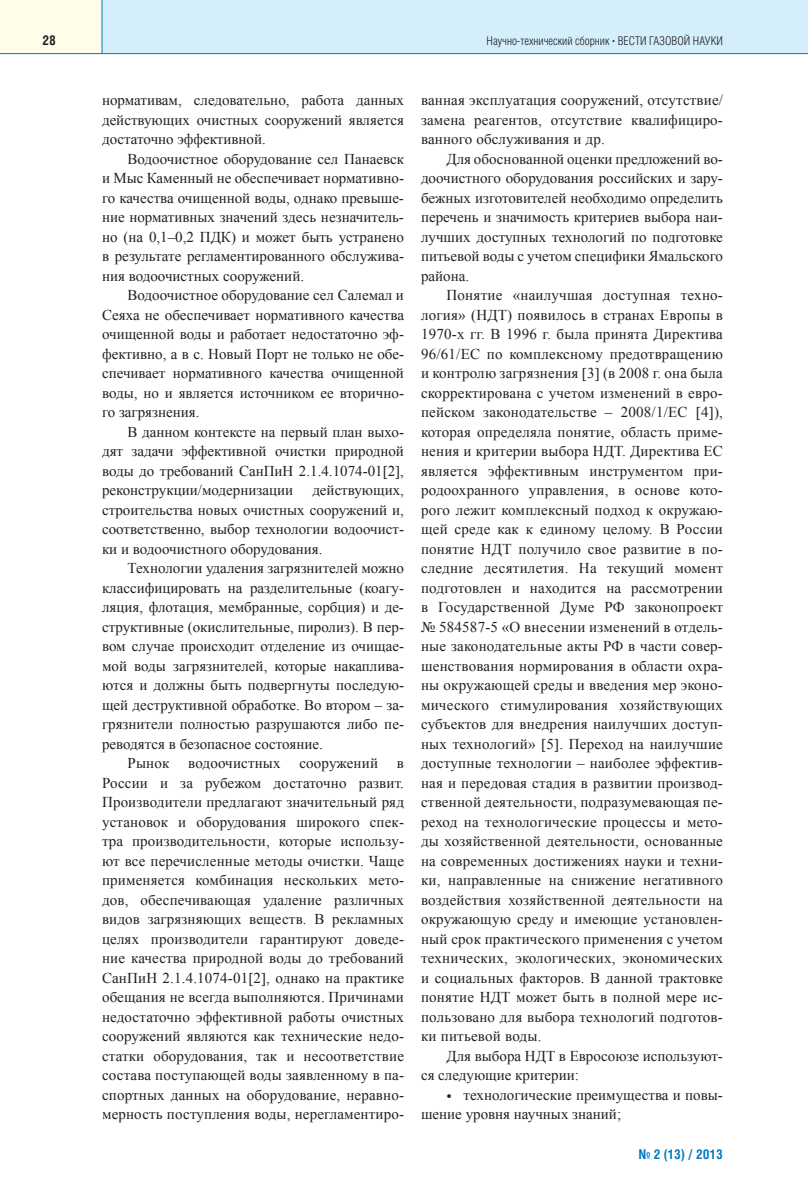
<style>
.page{position:relative;width:808px;height:1195px;background:#fff}
.page>*{position:absolute;margin:0;border:0;box-sizing:border-box;transform-origin:0 0}
.t1{font:15px/19.5px "Times New Roman";color:#231f20;text-align:justify}
.t2{font:700 13.5px "Helios Cond";color:#0079c2}
.t3{font:700 13.5px "Helios Cond";color:#231f20}
.t4{font:300 12px "Helios Cond";color:#231f20}
.s1{font-family:"Times New Roman";font-weight:700}
</style>
<div class="page">
<div style="left:102px;top:0;width:706px;height:53px;background:#d4effb"></div>
<div style="left:0;top:0;width:102px;height:53px;background:#fffde9"></div>
<hr style="left:0;top:53px;width:808px;height:1px;background:#0079c2">
<hr style="left:102px;top:0;width:1px;height:54px;background:#0079c2">
<p class="t3" style="left:42px;top:35px;width:15px">28</p>
<p class="t4" style="left:487px;top:36px;width:238px">Научно-технический сборник <span class="s1">·</span> ВЕСТИ ГАЗОВОЙ НАУКИ</p>
<p class="t1" style="left:102px;top:90px;width:303px">нормативам, следовательно, работа данных действующих очистных сооружений является достаточно эффективной.</p>
<p class="t1" style="left:102px;top:149px;width:303px;text-indent:26px">Водоочистное оборудование сел Панаевск и Мыс Каменный не обеспечивает нормативно&shy;го качества очищенной воды, однако превыше&shy;ние нормативных значений здесь незначитель&shy;но (на 0,1–0,2 ПДК) и может быть устранено в результате регламентированного обслужива&shy;ния водоочистных сооружений.</p>
<p class="t1" style="left:102px;top:285px;width:303px;text-indent:26px">Водоочистное оборудование сел Салемал и Сеяха не обеспечивает нормативного качества очищенной воды и работает недостаточно эф&shy;фективно, а в с. Новый Порт не только не обе&shy;спечивает нормативного качества очищенной воды, но и является источником ее вторично&shy;го загрязнения.</p>
<p class="t1" style="left:102px;top:422px;width:303px;text-indent:26px">В данном контексте на первый план выхо&shy;дят задачи эффективной очистки природной воды до требований СанПиН 2.1.4.1074-01 2 , реконструкции/модернизации</p>
<p class="t1" style="left:102px;top:480px;width:303px;text-indent:210px">действующих, строительства новых очистных сооружений и, соответственно, выбор технологии водоочист&shy;ки и водоочистного оборудования.</p>
<p class="t1" style="left:128px;top:558px;width:278px">Технологии удаления загрязнителей можно</p>
<p class="t1" style="left:102px;top:578px;width:303px">классифицировать на разделительные (коагу-</p>
<p class="t1" style="left:102px;top:597px;width:303px">ляция, флотация, мембранные, сорбция) и де-</p>
<p class="t1" style="left:102px;top:617px;width:303px">структивные (окислительные, пиролиз). В пер-</p>
<p class="t1" style="left:102px;top:636px;width:303px">вом случае происходит отделение из очищае-</p>
<p class="t1" style="left:102px;top:656px;width:303px">мой воды загрязнителей, которые накаплива-</p>
<p class="t1" style="left:102px;top:675px;width:303px">ются и должны быть подвергнуты последую-</p>
<p class="t1" style="left:102px;top:695px;width:303px">щей деструктивной обработке. Во втором – за-</p>
<p class="t1" style="left:102px;top:714px;width:303px">грязнители полностью разрушаются либо пе-</p>
<p class="t1" style="left:102px;top:734px;width:222px">реводятся в безопасное состояние.</p>
<p class="t1" style="left:128px;top:753px;width:43px">Рынок</p>
<p class="t1" style="left:188px;top:753px;width:94px">водоочистных</p>
<p class="t1" style="left:299px;top:753px;width:80px">сооружений</p>
<p class="t1" style="left:102px;top:753px;width:303px;text-indent:295px">в России и за рубежом достаточно развит.<br>Производители предлагают значительный ряд установок и оборудования широкого спек&shy;тра производительности, которые использу&shy;ют все перечисленные методы очистки. Чаще применяется комбинация нескольких мето&shy;дов, обеспечивающая удаление различных видов загрязняющих веществ. В рекламных целях производители гарантируют доведе&shy;ние качества природной воды до требований СанПиН 2.1.4.1074-01 2 , однако на практике обещания не всегда выполняются. Причинами недостаточно эффективной работы очистных сооружений являются как технические недо&shy;статки оборудования, так и несоответствие состава поступающей воды заявленному в па&shy;спортных данных на оборудование, неравно&shy;мерность поступления воды, нерегламентиро-</p>
<p class="t1" style="left:421px;top:90px;width:303px">ванная эксплуатация сооружений, отсутствие/ замена реагентов, отсутствие квалифициро&shy;ванного обслуживания и др.</p>
<p class="t1" style="left:421px;top:149px;width:303px;text-indent:26px">Для обоснованной оценки предложений во&shy;доочистного оборудования российских и зару&shy;бежных изготовителей необходимо определить перечень и значимость критериев выбора наи&shy;лучших доступных технологий по подготовке питьевой воды с учетом специфики Ямальского района.</p>
<p class="t1" style="left:421px;top:285px;width:303px;text-indent:26px">Понятие «наилучшая доступная техно&shy;логия» (НДТ) появилось в странах Европы в 1970-х гг. В 1996 г. была принята Директива 96/61/ЕС по комплексному предотвращению и контролю загрязнения 3 (в 2008 г. она была скорректирована с учетом изменений в евро&shy;пейском законодательстве – 2008/1/ЕС 4 ), которая определяла понятие, область приме&shy;нения и критерии выбора НДТ. Директива ЕС является эффективным инструментом при&shy;родоохранного управления, в основе кото&shy;рого лежит комплексный подход к окружаю&shy;щей среде как к единому целому. В России понятие НДТ получило свое развитие в по&shy;следние десятилетия. На текущий момент подготовлен и находится на рассмотрении в Государственной Думе РФ законопроект № 584587-5 «О внесении изменений в отдель&shy;ные законодательные акты РФ в части совер&shy;шенствования нормирования в области охра&shy;ны окружающей среды и введения мер эконо&shy;мического стимулирования хозяйствующих субъектов для внедрения наилучших доступ&shy;ных технологий» 5 . Переход на наилучшие доступные технологии – наиболее эффектив&shy;ная и передовая стадия в развитии производ&shy;ственной деятельности, подразумевающая пе&shy;реход на технологические процессы и мето&shy;ды хозяйственной деятельности, основанные на современных достижениях науки и техни&shy;ки, направленные на снижение негативного воздействия хозяйственной деятельности на окружающую среду и имеющие установлен&shy;ный срок практического применения с учетом технических, экологических, экономических и социальных факторов. В данной трактовке понятие НДТ может быть в полной мере ис&shy;пользовано для выбора технологий подготов&shy;ки питьевой воды.</p>
<p class="t1" style="left:421px;top:1046px;width:303px;text-indent:26px">Для выбора НДТ в Евросоюзе используют&shy;ся следующие критерии:</p>
<p class="t1" style="left:421px;top:1085px;width:303px;text-indent:26px">• технологические преимущества и повы&shy;шение уровня научных знаний;</p>
<p class="t2" style="left:639px;top:1149px;width:85px">№ 2 (13) / 2013</p>
</div>
